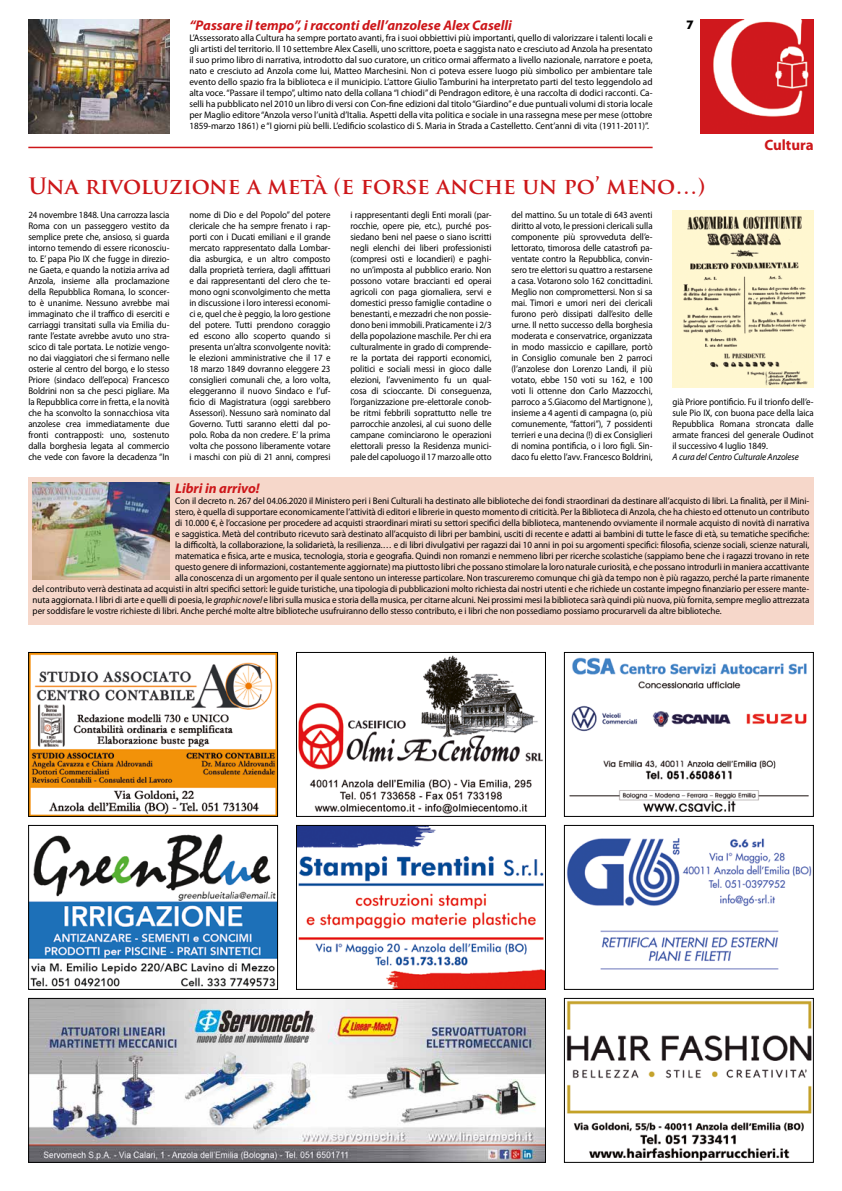
<style>
.page{position:relative;width:842px;height:1191px;background:#fff}
.page>*{position:absolute;margin:0;border:0;box-sizing:border-box;transform-origin:0 0}
.t1{font:700 22px "Trajan Pro";color:#cd171a}
.t2{font:700 15px "Myriad Pro";color:#cd171a}
.t3{font:italic 700 14px "Myriad Pro";color:#cd171a}
.t4{font:700 12px "Futura BT";color:#000}
.t5{font:9.5px/11px "Myriad Pro";letter-spacing:-.005em;color:#000;text-align:justify;scale:.94 1}
.t6{font:9.5px "Myriad Pro";letter-spacing:-.005em;color:#000;scale:.95 1}
.t7{font:9.5px/11px "Myriad Pro";letter-spacing:-.005em;color:#000;text-align:justify}
.t8{font:italic 9.5px "Myriad Pro";letter-spacing:-.005em;color:#000;scale:.94 1}
.s1{font-style:italic}
</style>
<div class="page">
<img style="left:30px;top:834px;width:246px;height:153px">
<div style="left:28px;top:825px;width:250px;height:164px;border:1px solid #000"></div>
<img style="left:30px;top:654px;width:246px;height:160px">
<div style="left:28px;top:652px;width:250px;height:164px;border:1px solid #000"></div>
<img style="left:569px;top:657px;width:240px;height:155px">
<div style="left:564px;top:652px;width:250px;height:164px;border:1px solid #000"></div>
<img style="left:30px;top:1000px;width:514px;height:160px">
<div style="left:28px;top:998px;width:518px;height:164px;border:1px solid #000"></div>
<img style="left:298px;top:655px;width:245px;height:159px">
<div style="left:296px;top:652px;width:250px;height:164px;border:1px solid #000"></div>
<img style="left:566px;top:838px;width:246px;height:132px">
<div style="left:564px;top:825px;width:250px;height:164px;border:1px solid #000"></div>
<img style="left:700px;top:20px;width:114px;height:113px">
<img style="left:566px;top:1000px;width:246px;height:160px">
<div style="left:564px;top:998px;width:250px;height:164px;border:1px solid #000"></div>
<img style="left:298px;top:827px;width:246px;height:160px">
<div style="left:296px;top:825px;width:250px;height:164px;border:1px solid #000"></div>
<div style="left:28px;top:477px;width:786px;height:147px;background:#f6d7ca"></div>
<hr style="left:28px;top:147px;width:625px;height:1px;background:#cd171a">
<img style="left:672px;top:210px;width:142px;height:178px">
<img style="left:33px;top:483px;width:137px;height:96px">
<img style="left:28px;top:20px;width:142px;height:113px">
<h3 class="t3" style="left:189px;top:17px;width:324px">“Passare il tempo”, i racconti dell’anzolese Alex Caselli</h3>
<p class="t7" style="left:189px;top:33px;width:465px">L’Assessorato alla Cultura ha sempre portato avanti, fra i suoi obbiettivi più importanti, quello di valorizzare i talenti locali e gli artisti del territorio. Il 10 settembre Alex Caselli, uno scrittore, poeta e saggista nato e cresciuto ad Anzola ha presentato il suo primo libro di narrativa, introdotto dal suo curatore, un critico ormai affermato a livello nazionale, narratore e poeta, nato e cresciuto ad Anzola come lui, Matteo Marchesini. Non ci poteva essere luogo più simbolico per ambientare tale evento dello spazio fra la biblioteca e il municipio. L’attore Giulio Tamburini ha interpretato parti del testo leggendolo ad alta voce. “Passare il tempo”, ultimo nato della collana “I chiodi” di Pendragon editore, è una raccolta di dodici racconti. Ca&shy;selli ha pubblicato nel 2010 un libro di versi con Con-fine edizioni dal titolo “Giardino” e due puntuali volumi di storia locale per Maglio editore “Anzola verso l’unità d’Italia. Aspetti della vita politica e sociale in una rassegna mese per mese (ottobre 1859-marzo 1861) e “I giorni più belli. L’edificio scolastico di S. Maria in Strada a Castelletto. Cent’anni di vita (1911-2011)”.</p>
<p class="t4" style="left:686px;top:17px;width:9px">7</p>
<h2 class="t2" style="left:764px;top:135px;width:51px">Cultura</h2>
<h1 class="t1" style="left:28px;top:172px;width:678px">Una rivoluzione a metà (e forse anche un po’ meno…)</h1>
<p class="t5" style="left:28px;top:209px;width:152px">24 novembre 1848. Una carrozza lascia Roma con un passeggero vestito da semplice prete che, ansioso, si guarda intorno temendo di essere riconosciu&shy;to. E’ papa Pio IX che fugge in direzio&shy;ne Gaeta, e quando la notizia arriva ad Anzola, insieme alla proclamazione della Repubblica Romana, lo sconcer&shy;to è unanime. Nessuno avrebbe mai immaginato che il traffico di eserciti e carriaggi transitati sulla via Emilia du&shy;rante l’estate avrebbe avuto uno stra&shy;scico di tale portata. Le notizie vengo&shy;no dai viaggiatori che si fermano nelle osterie al centro del borgo, e lo stesso Priore (sindaco dell’epoca) Francesco Boldrini non sa che pesci pigliare. Ma la Repubblica corre in fretta, e la novità che ha sconvolto la sonnacchiosa vita anzolese crea immediatamente due fronti contrapposti: uno, sostenuto dalla borghesia legata al commercio che vede con favore la decadenza “In</p>
<p class="t5" style="left:189px;top:209px;width:152px">nome di Dio e del Popolo” del potere clericale che ha sempre frenato i rap&shy;porti con i Ducati emiliani e il grande mercato rappresentato dalla Lombar&shy;dia asburgica, e un altro composto dalla proprietà terriera, dagli affittuari e dai rappresentanti del clero che te&shy;mono ogni sconvolgimento che metta in discussione i loro interessi economi&shy;ci e, quel che è peggio, la loro gestione del potere. Tutti prendono coraggio ed escono allo scoperto quando si presenta un’altra sconvolgente novità: le elezioni amministrative che il 17 e 18 marzo 1849 dovranno eleggere 23 consiglieri comunali che, a loro volta, eleggeranno il nuovo Sindaco e l’uf&shy;ficio di Magistratura (oggi sarebbero Assessori). Nessuno sarà nominato dal Governo. Tutti saranno eletti dal po&shy;polo. Roba da non credere. E’ la prima volta che possono liberamente votare i maschi con più di 21 anni, compresi</p>
<p class="t5" style="left:350px;top:209px;width:152px">i rappresentanti degli Enti morali (par&shy;rocchie, opere pie, etc.), purché pos&shy;siedano beni nel paese o siano iscritti negli elenchi dei liberi professionisti (compresi osti e locandieri) e paghi&shy;no un’imposta al pubblico erario. Non possono votare braccianti ed operai agricoli con paga giornaliera, servi e domestici presso famiglie contadine o benestanti, e mezzadri che non possie&shy;dono beni immobili. Praticamente i 2/3 della popolazione maschile. Per chi era culturalmente in grado di comprende&shy;re la portata dei rapporti economici, politici e sociali messi in gioco dalle elezioni, l’avvenimento fu un qual&shy;cosa di scioccante. Di conseguenza, l’organizzazione pre-elettorale conob&shy;be ritmi febbrili soprattutto nelle tre parrocchie anzolesi, al cui suono delle campane cominciarono le operazioni elettorali presso la Residenza munici&shy;pale del capoluogo il 17 marzo alle otto</p>
<p class="t5" style="left:511px;top:209px;width:152px">del mattino. Su un totale di 643 aventi diritto al voto, le pressioni clericali sulla componente più sprovveduta dell’e&shy;lettorato, timorosa delle catastrofi pa&shy;ventate contro la Repubblica, convin&shy;sero tre elettori su quattro a restarsene a casa. Votarono solo 162 concittadini.<br>Meglio non compromettersi. Non si sa mai. Timori e umori neri dei clericali furono però dissipati dall’esito delle urne. Il netto successo della borghesia moderata e conservatrice, organizzata in modo massiccio e capillare, portò in Consiglio comunale ben 2 parroci (l’anzolese don Lorenzo Landi, il più votato, ebbe 150 voti su 162, e 100 voti li ottenne don Carlo Mazzocchi, parroco a S.Giacomo del Martignone ), insieme a 4 agenti di campagna (o, più comunemente, “fattori”), 7 possidenti terrieri e una decina (!) di ex Consiglieri di nomina pontificia, o i loro figli. Sin&shy;daco fu eletto l’avv. Francesco Boldrini,</p>
<h3 class="t3" style="left:175px;top:479px;width:86px">Libri in arrivo!</h3>
<p class="t6" style="left:175px;top:495px;width:669px">Con il decreto n. 267 del 04.06.2020 il Ministero peri i Beni Culturali ha destinato alle biblioteche dei fondi straordinari da destinare all’acquisto di libri. La finalità, per il Mini-</p>
<p class="t6" style="left:175px;top:506px;width:669px">stero, è quella di supportare economicamente l’attività di editori e librerie in questo momento di criticità. Per la Biblioteca di Anzola, che ha chiesto ed ottenuto un contributo</p>
<p class="t6" style="left:175px;top:517px;width:669px">di 10.000 €, è l’occasione per procedere ad acquisti straordinari mirati su settori specifici della biblioteca, mantenendo ovviamente il normale acquisto di novità di narrativa</p>
<p class="t6" style="left:175px;top:528px;width:669px">e saggistica. Metà del contributo ricevuto sarà destinato all’acquisto di libri per bambini, usciti di recente e adatti ai bambini di tutte le fasce di età, su tematiche specifiche:</p>
<p class="t6" style="left:175px;top:539px;width:669px">la difficoltà, la collaborazione, la solidarietà, la resilienza.… e di libri divulgativi per ragazzi dai 10 anni in poi su argomenti specifici: filosofia, scienze sociali, scienze naturali,</p>
<p class="t6" style="left:175px;top:550px;width:669px">matematica e fisica, arte e musica, tecnologia, storia e geografia. Quindi non romanzi e nemmeno libri per ricerche scolastiche (sappiamo bene che i ragazzi trovano in rete</p>
<p class="t6" style="left:175px;top:561px;width:669px">questo genere di informazioni, costantemente aggiornate) ma piuttosto libri che possano stimolare la loro naturale curiosità, e che possano introdurli in maniera accattivante</p>
<p class="t6" style="left:175px;top:572px;width:669px">alla conoscenza di un argomento per il quale sentono un interesse particolare. Non trascureremo comunque chi già da tempo non è più ragazzo, perché la parte rimanente</p>
<p class="t6" style="left:33px;top:583px;width:819px">del contributo verrà destinata ad acquisti in altri specifici settori: le guide turistiche, una tipologia di pubblicazioni molto richiesta dai nostri utenti e che richiede un costante impegno finanziario per essere mante-</p>
<p class="t6" style="left:33px;top:594px;width:819px">nuta aggiornata. I libri di arte e quelli di poesia, le <span class="s1">graphic novel</span> e libri sulla musica e storia della musica, per citarne alcuni. Nei prossimi mesi la biblioteca sarà quindi più nuova, più fornita, sempre meglio attrezzata</p>
<p class="t6" style="left:33px;top:605px;width:727px">per soddisfare le vostre richieste di libri. Anche perché molte altre biblioteche usufruiranno dello stesso contributo, e i libri che non possediamo possiamo procurarveli da altre biblioteche.</p>
<p class="t5" style="left:672px;top:396px;width:152px">già Priore pontificio. Fu il trionfo dell’e&shy;sule Pio IX, con buona pace della laica Repubblica Romana stroncata dalle armate francesi del generale Oudinot il successivo 4 luglio 1849.</p>
<p class="t8" style="left:672px;top:451px;width:136px">A cura del Centro Culturale Anzolese</p>
</div>
